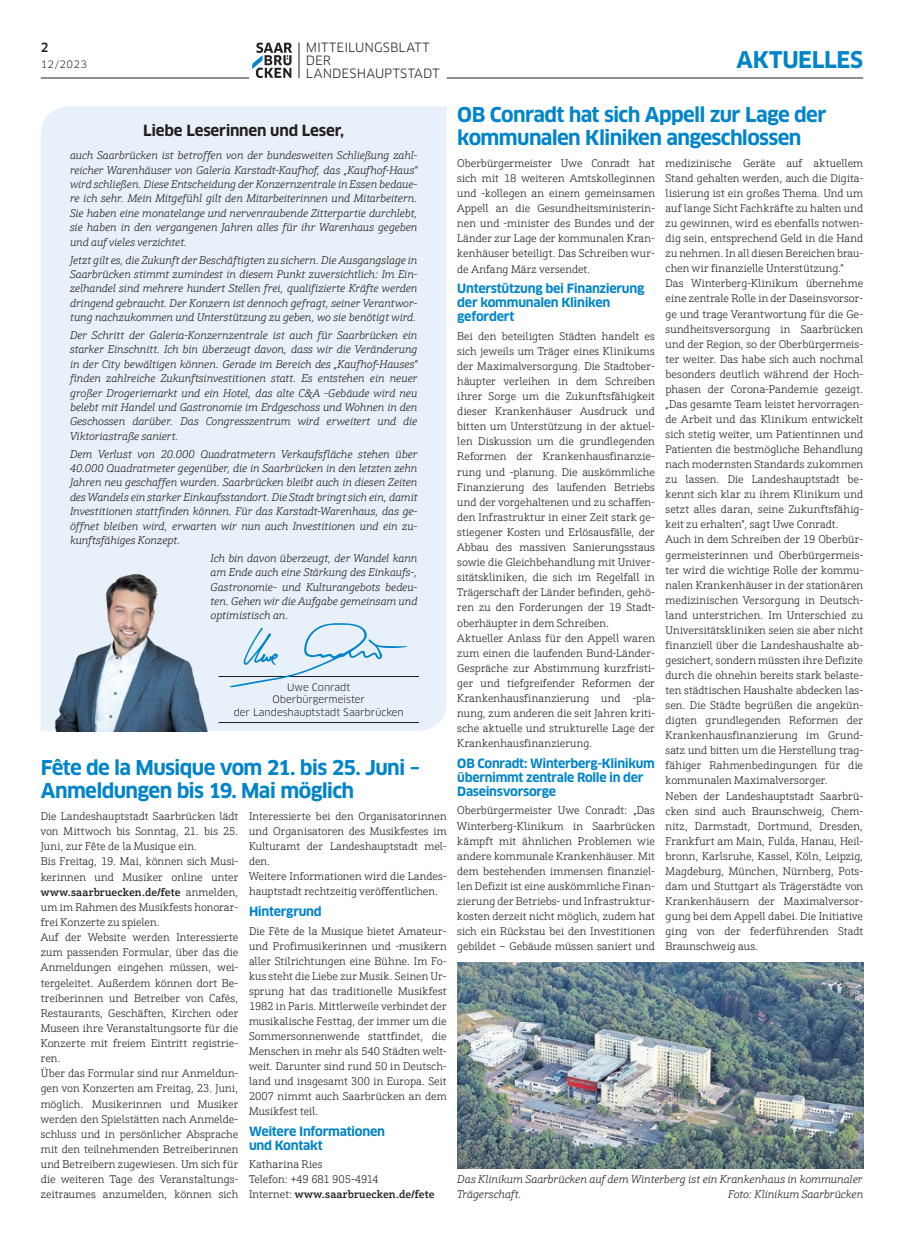
<style>
.page{position:relative;width:904px;height:1241px;background:#fff}
.page>*{position:absolute;margin:0;border:0;box-sizing:border-box;transform-origin:0 0}
.t1{font:700 22.5px "Clan OT";letter-spacing:-.015em;color:#0084ca}
.t2{font:700 20px/22.5px "Clan OT";letter-spacing:-.035em;color:#0084ca}
.t3{font:700 15px "Clan OT";letter-spacing:-.015em;color:#231f20}
.t4{font:700 12.5px/13.9px "Clan OT";letter-spacing:-.025em;color:#0084ca}
.t5{font:12.5px/12.8px "Clan OT";letter-spacing:.005em;color:#231f20}
.t6{font:500 12.5px "Clan OT";color:#231f20;scale:.95 1}
.t7{font:300 11.25px/15px "Schnebel Slab Pro";color:#231f20}
.t8{font:italic 300 11.25px/14.4px "Schnebel Slab Pro";letter-spacing:-.005em;color:#231f20;text-align:justify}
.t9{font:10px/12.5px "Clan OT";color:#231f20;text-align:center}
.s1{font-weight:500}
</style>
<div class="page">
<hr style="left:446px;top:78px;width:417px;height:1px;background:#231f20">
<hr style="left:41px;top:78px;width:208px;height:1px;background:#231f20">
<svg style="left:252px;top:43px;width:40px;height:35px"></svg>
<hr style="left:299px;top:43px;width:1px;height:35px;background:#231f20">
<div style="left:41px;top:106px;width:405px;height:625px;background:#e8f1f9"></div>
<hr style="left:218px;top:676px;width:201px;height:1px;background:#231f20">
<hr style="left:218px;top:722px;width:201px;height:1px;background:#231f20">
<svg style="left:230px;top:622px;width:177px;height:65px;background:#d2e5f1"></svg>
<img style="left:457px;top:962px;width:406px;height:205px">
<img style="left:53px;top:572px;width:157px;height:159px">
<p class="t6" style="left:41px;top:40px;width:10px">2</p>
<p class="t5" style="left:306px;top:41px;width:135px">Mitteilungsblatt der<br>Landeshauptstadt</p>
<h1 class="t1" style="left:736px;top:47px;width:128px">Aktuelles</h1>
<p class="t9" style="left:41px;top:58px;width:48px">12/2023</p>
<h3 class="t3" style="left:143px;top:122px;width:202px">Liebe Leserinnen und Leser,</h3>
<p class="t8" style="left:70px;top:148px;width:349px">auch Saarbrücken ist betroffen von der bundesweiten Schließung zahl&shy;reicher Warenhäuser von Galeria Karstadt-Kaufhof, das „Kaufhof-Haus“ wird schließen. Diese Entscheidung der Konzernzentrale in Essen bedaue&shy;re ich sehr. Mein Mitgefühl gilt den Mitarbeiterinnen und Mitarbeitern.<br>Sie haben eine monatelange und nervenraubende Zitterpartie durchlebt, sie haben in den vergangenen Jahren alles für ihr Warenhaus gegeben und auf vieles verzichtet.</p>
<p class="t8" style="left:70px;top:253px;width:349px">Jetzt gilt es, die Zukunft der Beschäftigten zu sichern. Die Ausgangslage in Saarbrücken stimmt zumindest in diesem Punkt zuversichtlich: Im Ein&shy;zelhandel sind mehrere hundert Stellen frei, qualifizierte Kräfte werden dringend gebraucht. Der Konzern ist dennoch gefragt, seiner Verantwor&shy;tung nachzukommen und Unterstützung zu geben, wo sie benötigt wird.</p>
<p class="t8" style="left:70px;top:328px;width:349px">Der Schritt der Galeria-Konzernzentrale ist auch für Saarbrücken ein starker Einschnitt. Ich bin überzeugt davon, dass wir die Veränderung in der City bewältigen können. Gerade im Bereich des „Kaufhof-Hauses“ finden zahlreiche Zukunftsinvestitionen statt. Es entstehen ein neuer großer Drogeriemarkt und ein Hotel, das alte C&amp;A -Gebäude wird neu belebt mit Handel und Gastronomie im Erdgeschoss und Wohnen in den Geschossen darüber. Das Congresszentrum wird erweitert und die Viktoriastraße saniert.</p>
<p class="t8" style="left:70px;top:447px;width:349px">Dem Verlust von 20.000 Quadratmetern Verkaufsfläche stehen über 40.000 Quadratmeter gegenüber, die in Saarbrücken in den letzten zehn Jahren neu geschaffen wurden. Saarbrücken bleibt auch in diesen Zeiten des Wandels ein starker Einkaufsstandort. Die Stadt bringt sich ein, damit Investitionen stattfinden können. Für das Karstadt-Warenhaus, das ge&shy;öffnet bleiben wird, erwarten wir nun auch Investitionen und ein zu&shy;kunftsfähiges Konzept.</p>
<p class="t8" style="left:210px;top:551px;width:208px">Ich bin davon überzeugt, der Wandel kann am Ende auch eine Stärkung des Einkaufs-, Gastronomie- und Kulturangebots bedeu&shy;ten. Gehen wir die Aufgabe gemeinsam und optimistisch an.</p>
<p class="t9" style="left:234px;top:681px;width:171px">Uwe Conradt<br>Oberbürgermeister<br>der Landeshauptstadt Saarbrücken</p>
<h2 class="t2" style="left:41px;top:757px;width:381px">Fête de la Musique vom 21. bis 25. Juni –<br>Anmeldungen bis 19. Mai möglich</h2>
<p class="t7" style="left:41px;top:808px;width:199px">Die Landeshauptstadt Saarbrücken lädt von Mittwoch bis Sonntag, 21. bis 25.<br>Juni, zur Fête de la Musique ein.<br>Bis Freitag, 19. Mai, können sich Musi&shy;kerinnen und Musiker online unter <span class="s1">www.saarbruecken.de/fete</span> anmelden, um im Rahmen des Musikfests honorar&shy;frei Konzerte zu spielen.<br>Auf der Website werden Interessierte zum passenden Formular, über das die Anmeldungen eingehen müssen, wei&shy;tergeleitet. Außerdem können dort Be&shy;treiberinnen und Betreiber von Cafés, Restaurants, Geschäften, Kirchen oder Museen ihre Veranstaltungsorte für die Konzerte mit freiem Eintritt registrie&shy;ren.<br>Über das Formular sind nur Anmeldun&shy;gen von Konzerten am Freitag, 23. Juni, möglich. Musikerinnen und Musiker werden den Spielstätten nach Anmelde&shy;schluss und in persönlicher Absprache mit den teilnehmenden Betreiberinnen und Betreibern zugewiesen. Um sich für die weiteren Tage des Veranstaltungs&shy;zeitraumes anzumelden, können sich</p>
<p class="t7" style="left:249px;top:808px;width:199px">Interessierte bei den Organisatorinnen und Organisatoren des Musikfestes im Kulturamt der Landeshauptstadt mel&shy;den.<br>Weitere Informationen wird die Landes&shy;hauptstadt rechtzeitig veröffentlichen.</p>
<p class="t4" style="left:249px;top:904px;width:74px">Hintergrund</p>
<p class="t7" style="left:249px;top:923px;width:199px;text-align:justify">Die Fête de la Musique bietet Amateur&shy;und Profimusikerinnen und -musikern aller Stilrichtungen eine Bühne. Im Fo&shy;kus steht die Liebe zur Musik. Seinen Ur&shy;sprung hat das traditionelle Musikfest 1982 in Paris. Mittlerweile verbindet der musikalische Festtag, der immer um die Sommersonnenwende stattfindet, die Menschen in mehr als 540 Städten welt&shy;weit. Darunter sind rund 50 in Deutsch&shy;land und insgesamt 300 in Europa. Seit 2007 nimmt auch Saarbrücken an dem Musikfest teil.</p>
<p class="t4" style="left:249px;top:1124px;width:137px">Weitere Informationen und Kontakt</p>
<p class="t7" style="left:249px;top:1156px;width:187px">Katharina Ries<br>Telefon: +49 681 905-4914<br>Internet: <span class="s1">www.saarbruecken.de/fete</span></p>
<h2 class="t2" style="left:457px;top:104px;width:371px">OB Conradt hat sich Appell zur Lage der kommunalen Kliniken angeschlossen</h2>
<p class="t7" style="left:457px;top:156px;width:199px;text-align:justify">Oberbürgermeister Uwe Conradt hat sich mit 18 weiteren Amtskolleginnen und -kollegen an einem gemeinsamen Appell an die Gesundheitsministerin&shy;nen und -minister des Bundes und der Länder zur Lage der kommunalen Kran&shy;kenhäuser beteiligt. Das Schreiben wur&shy;de Anfang März versendet.</p>
<p class="t4" style="left:457px;top:282px;width:188px">Unterstützung bei Finanzierung der kommunalen Kliniken gefordert</p>
<p class="t7" style="left:457px;top:328px;width:199px">Bei den beteiligten Städten handelt es sich jeweils um Träger eines Klinikums der Maximalversorgung. Die Stadtober&shy;häupter verleihen in dem Schreiben ihrer Sorge um die Zukunftsfähigkeit dieser Krankenhäuser Ausdruck und bitten um Unterstützung in der aktuel&shy;len Diskussion um die grundlegenden Reformen der Krankenhausfinanzie&shy;rung und -planung. Die auskömmliche Finanzierung des laufenden Betriebs und der vorgehaltenen und zu schaffen&shy;den Infrastruktur in einer Zeit stark ge&shy;stiegener Kosten und Erlösausfälle, der Abbau des massiven Sanierungsstaus sowie die Gleichbehandlung mit Univer&shy;sitätskliniken, die sich im Regelfall in Trägerschaft der Länder befinden, gehö&shy;ren zu den Forderungen der 19 Stadt&shy;oberhäupter in dem Schreiben.<br>Aktueller Anlass für den Appell waren zum einen die laufenden Bund-Länder-Gespräche zur Abstimmung kurzfristi&shy;ger und tiefgreifender Reformen der Krankenhausfinanzierung und -pla&shy;nung, zum anderen die seit Jahren kriti&shy;sche aktuelle und strukturelle Lage der Krankenhausfinanzierung.</p>
<p class="t4" style="left:457px;top:756px;width:199px">OB Conradt: Winterberg-Klinikum übernimmt zentrale Rolle in der<br>Daseinsvorsorge</p>
<p class="t7" style="left:457px;top:803px;width:199px;text-align:justify">Oberbürgermeister Uwe Conradt: „Das Winterberg-Klinikum in Saarbrücken kämpft mit ähnlichen Problemen wie andere kommunale Krankenhäuser. Mit dem bestehenden immensen finanziel&shy;len Defizit ist eine auskömmliche Finan&shy;zierung der Betriebs- und Infrastruktur&shy;kosten derzeit nicht möglich, zudem hat sich ein Rückstau bei den Investitionen gebildet – Gebäude müssen saniert und</p>
<p class="t7" style="left:665px;top:156px;width:199px">medizinische Geräte auf aktuellem Stand gehalten werden, auch die Digita&shy;lisierung ist ein großes Thema. Und um auf lange Sicht Fachkräfte zu halten und zu gewinnen, wird es ebenfalls notwen&shy;dig sein, entsprechend Geld in die Hand zu nehmen. In all diesen Bereichen brau&shy;chen wir finanzielle Unterstützung.“ Das Winterberg-Klinikum übernehme eine zentrale Rolle in der Daseinsvorsor&shy;ge und trage Verantwortung für die Ge&shy;sundheitsversorgung in Saarbrücken und der Region, so der Oberbürgermeis&shy;ter weiter. Das habe sich auch nochmal besonders deutlich während der Hoch&shy;phasen der Corona-Pandemie gezeigt. „Das gesamte Team leistet hervorragen&shy;de Arbeit und das Klinikum entwickelt sich stetig weiter, um Patientinnen und Patienten die bestmögliche Behandlung nach modernsten Standards zukommen zu lassen. Die Landeshauptstadt be&shy;kennt sich klar zu ihrem Klinikum und setzt alles daran, seine Zukunftsfähig&shy;keit zu erhalten“, sagt Uwe Conradt.<br>Auch in dem Schreiben der 19 Oberbür&shy;germeisterinnen und Oberbürgermeis&shy;ter wird die wichtige Rolle der kommu&shy;nalen Krankenhäuser in der stationären medizinischen Versorgung in Deutsch&shy;land unterstrichen. Im Unterschied zu Universitätskliniken seien sie aber nicht finanziell über die Landeshaushalte ab&shy;gesichert, sondern müssten ihre Defizite durch die ohnehin bereits stark belaste&shy;ten städtischen Haushalte abdecken las&shy;sen. Die Städte begrüßen die angekün&shy;digten grundlegenden Reformen der Krankenhausfinanzierung im Grund&shy;satz und bitten um die Herstellung trag&shy;fähiger Rahmenbedingungen für die kommunalen Maximalversorger.<br>Neben der Landeshauptstadt Saarbrü&shy;cken sind auch Braunschweig, Chem&shy;nitz, Darmstadt, Dortmund, Dresden, Frankfurt am Main, Fulda, Hanau, Heil&shy;bronn, Karlsruhe, Kassel, Köln, Leipzig, Magdeburg, München, Nürnberg, Pots&shy;dam und Stuttgart als Trägerstädte von Krankenhäusern der Maximalversor&shy;gung bei dem Appell dabei. Die Initiative ging von der federführenden Stadt Braunschweig aus.</p>
<p class="t8" style="left:457px;top:1172px;width:406px;line-height:15px">Das Klinikum Saarbrücken auf dem Winterberg ist ein Krankenhaus in kommunaler<br>Trägerschaft.</p>
<p class="t8" style="left:728px;top:1187px;width:136px">Foto: Klinikum Saarbrücken</p>
</div>
